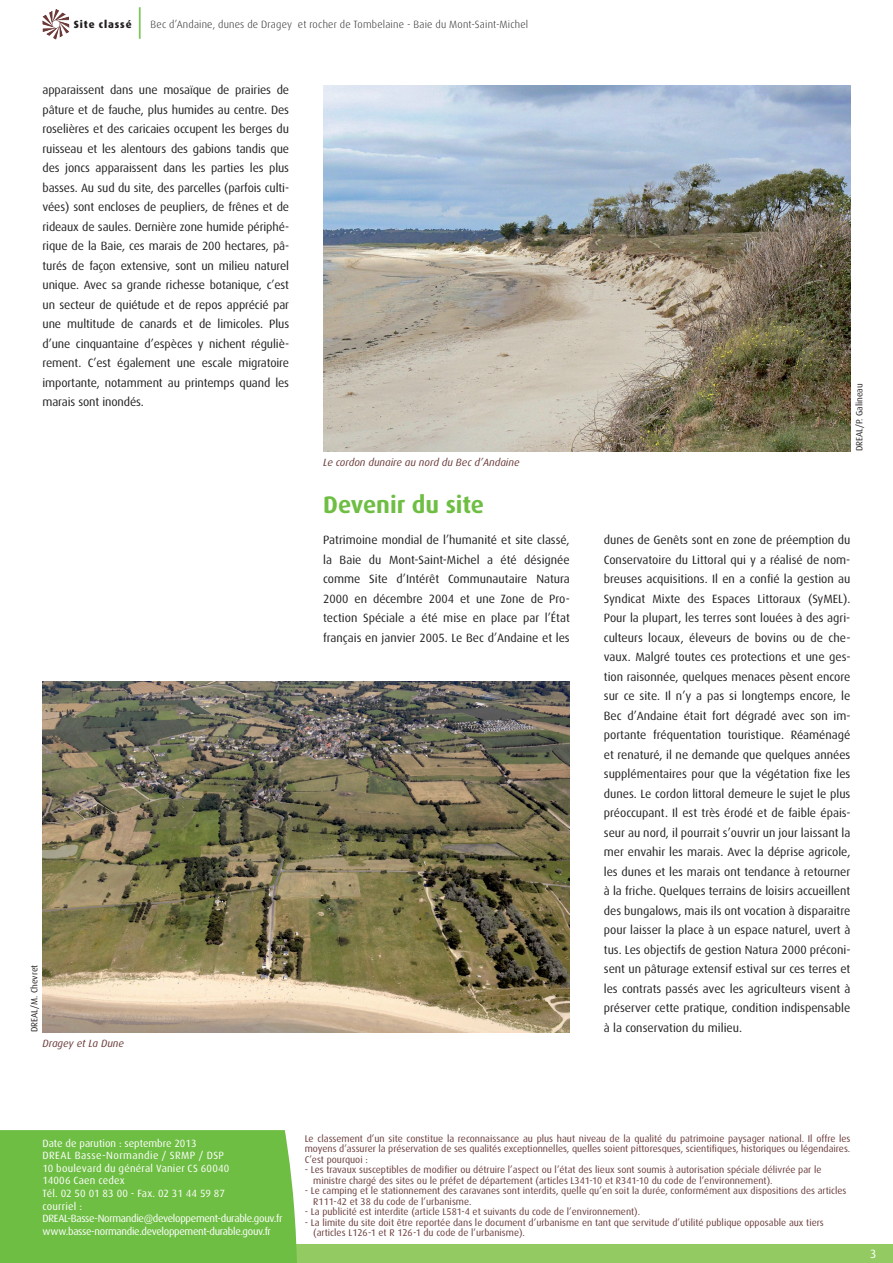
<style>
.page{position:relative;width:893px;height:1263px;background:#fff}
.page>*{position:absolute;margin:0;border:0;box-sizing:border-box;transform-origin:0 0}
.t1{font:300 31.5px "Dax OT";color:#6fbe44}
.t2{font:700 24px "Dax OT";color:#6fbe44}
.t3{font:12px/19.5px "Dax OT";color:#231f20;text-align:justify}
.t4{font:12px "Dax OT";color:#fff}
.t5{font:10.5px/12.6px "Dax OT";letter-spacing:-.005em;color:#fff}
.t6{font:300 10.5px "Dax OT";letter-spacing:.02em;color:#231f20}
.t7{font:italic 10.5px "Dax OT";color:#6b3c3b}
.t8{font:800 10.5px "Dax OT";letter-spacing:.08em;color:#231f20}
.t9{font:9.75px/10.5px "Dax OT";color:#6b3c3b}
.t10{font:9px "Dax OT";color:#231f20}
</style>
<div class="page">
<div style="left:0;top:1244px;width:893px;height:19px;background:#93cb62"></div>
<div style="left:0;top:1130px;width:297px;height:133px;background:#6fbe44"></div>
<img style="left:323px;top:85px;width:527px;height:366px">
<img style="left:43px;top:9px;width:13px;height:17px">
<img style="left:43px;top:682px;width:527px;height:350px">
<p class="t8" style="left:74px;top:18px;width:59px">Site classé</p>
<p class="t1" style="left:136px;top:4px;width:8px">|</p>
<p class="t6" style="left:150px;top:18px;width:379px">Bec d’Andaine, dunes de Dragey et rocher de Tombelaine - Baie du Mont-Saint-Michel</p>
<p class="t3" style="left:43px;top:80px;width:248px">apparaissent dans une mosaïque de prairies de pâture et de fauche, plus humides au centre. Des roselières et des caricaies occupent les berges du ruisseau et les alentours des gabions tandis que des joncs apparaissent dans les parties les plus basses. Au sud du site, des parcelles (parfois culti&shy;vées) sont encloses de peupliers, de frênes et de rideaux de saules. Dernière zone humide périphé&shy;rique de la Baie, ces marais de 200 hectares, pâ&shy;turés de façon extensive, sont un milieu naturel unique. Avec sa grande richesse botanique, c’est un secteur de quiétude et de repos apprécié par une multitude de canards et de limicoles. Plus d’une cinquantaine d’espèces y nichent réguliè&shy;rement. C’est également une escale migratoire importante, notamment au printemps quand les marais sont inondés.</p>
<p class="t7" style="left:323px;top:456px;width:198px">Le cordon dunaire au nord du Bec d’Andaine</p>
<p class="t2" style="left:323px;top:491px;width:162px">Devenir du site</p>
<p class="t3" style="left:323px;top:530px;width:248px">Patrimoine mondial de l’humanité et site classé, la Baie du Mont-Saint-Michel a été désignée comme Site d’Intérêt Communautaire Natura 2000 en décembre 2004 et une Zone de Pro&shy;tection Spéciale a été mise en place par l’État français en janvier 2005. Le Bec d’Andaine et les</p>
<p class="t10" style="left:29px;top:1032px;width:69px;rotate:-90deg">DREAL/M. Chevret</p>
<p class="t7" style="left:43px;top:1037px;width:83px">Dragey et La Dune</p>
<p class="t10" style="left:854px;top:451px;width:69px;rotate:-90deg">DREAL/P. Galineau</p>
<p class="t3" style="left:604px;top:530px;width:248px">dunes de Genêts sont en zone de préemption du Conservatoire du Littoral qui y a réalisé de nom&shy;breuses acquisitions. Il en a confié la gestion au Syndicat Mixte des Espaces Littoraux (SyMEL).<br>Pour la plupart, les terres sont louées à des agri&shy;culteurs locaux, éleveurs de bovins ou de che&shy;vaux. Malgré toutes ces protections et une ges&shy;tion raisonnée, quelques menaces pèsent encore sur ce site. Il n’y a pas si longtemps encore, le Bec d’Andaine était fort dégradé avec son im&shy;portante fréquentation touristique. Réaménagé et renaturé, il ne demande que quelques années supplémentaires pour que la végétation fixe les dunes. Le cordon littoral demeure le sujet le plus préoccupant. Il est très érodé et de faible épais&shy;seur au nord, il pourrait s’ouvrir un jour laissant la mer envahir les marais. Avec la déprise agricole, les dunes et les marais ont tendance à retourner à la friche. Quelques terrains de loisirs accueillent des bungalows, mais ils ont vocation à disparaitre pour laisser la place à un espace naturel, uvert à tus. Les objectifs de gestion Natura 2000 préconi&shy;sent un pâturage extensif estival sur ces terres et les contrats passés avec les agriculteurs visent à préserver cette pratique, condition indispensable à la conservation du milieu.</p>
<p class="t5" style="left:43px;top:1137px;width:241px">Date de parution : septembre 2013<br>DREAL Basse-Normandie / SRMP / DSP<br>10 boulevard du général Vanier CS 60040<br>14006 Caen cedex<br>Tél. 02 50 01 83 00 - Fax. 02 31 44 59 87<br>courriel :<br>DREAL-Basse-Normandie@developpement-durable.gouv.fr www.basse-normandie.developpement-durable.gouv.fr</p>
<p class="t9" style="left:305px;top:1133px;width:547px;text-align:justify">Le classement d’un site constitue la reconnaissance au plus haut niveau de la qualité du patrimoine paysager national. Il offre les moyens d’assurer la préservation de ses qualités exceptionnelles, quelles soient pittoresques, scientifiques, historiques ou légendaires.<br>C’est pourquoi :</p>
<p class="t9" style="left:313px;top:1165px;width:510px;text-indent:-9px">- Les travaux susceptibles de modifier ou détruire l’aspect ou l’état des lieux sont soumis à autorisation spéciale délivrée par le ministre chargé des sites ou le préfet de département (articles L341-10 et R341-10 du code de l’environnement).</p>
<p class="t9" style="left:313px;top:1186px;width:535px;text-indent:-9px">- Le camping et le stationnement des caravanes sont interdits, quelle qu’en soit la durée, conformément aux dispositions des articles<br>R111-42 et 38 du code de l’urbanisme.</p>
<p class="t9" style="left:305px;top:1207px;width:337px">- La publicité est interdite (article L581-4 et suivants du code de l’environnement).</p>
<p class="t9" style="left:313px;top:1217px;width:512px;text-indent:-9px">- La limite du site doit être reportée dans le document d’urbanisme en tant que servitude d’utilité publique opposable aux tiers (articles L126-1 et R 126-1 du code de l’urbanisme).</p>
<p class="t4" style="left:870px;top:1247px;width:8px">3</p>
</div>
